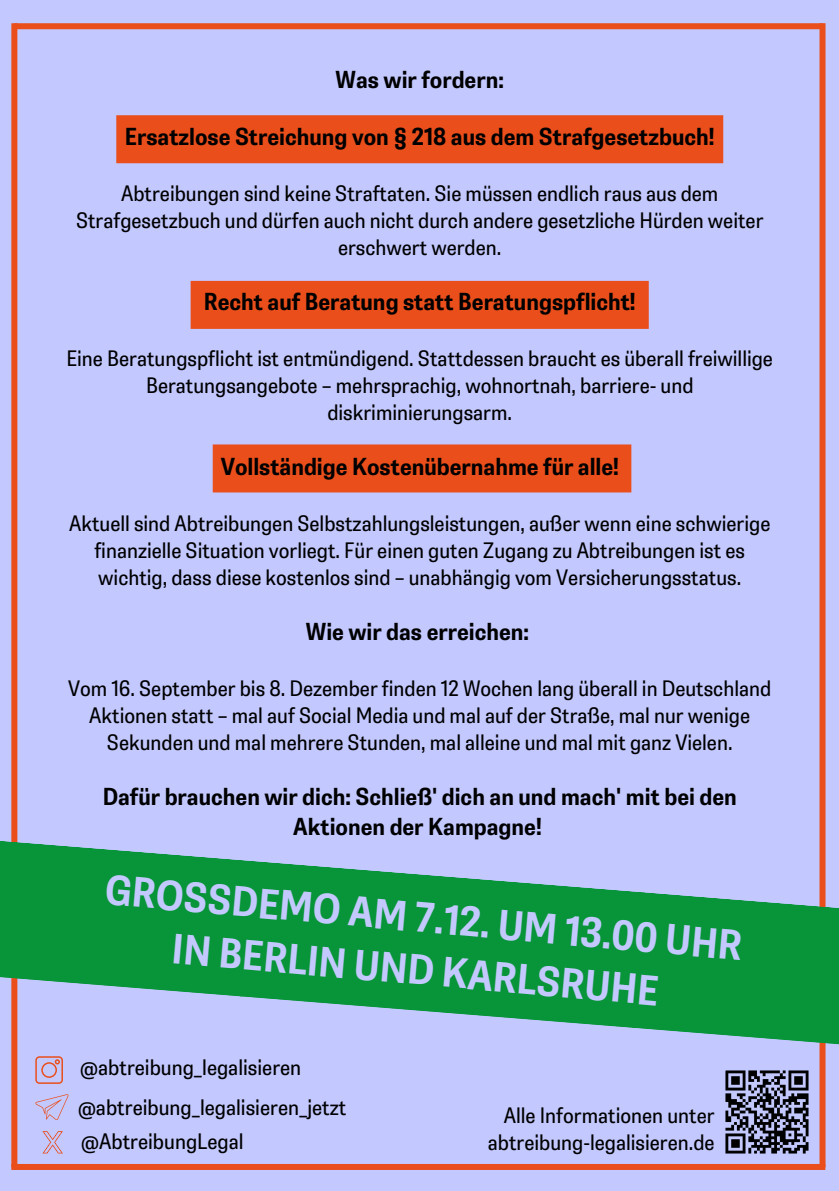
<style>
.page{position:relative;width:839px;height:1191px;background:#fff}
.page>*{position:absolute;margin:0;border:0;box-sizing:border-box;transform-origin:0 0}
.t1{font:700 38px/52.4px "Belarius Sans";color:#c3c9ff;text-align:center}
.t2{font:700 22px/30px "Belarius Sans";color:#000;text-align:center}
.t3{font:20px/27px "Belarius Sans";color:#000;text-align:center}
</style>
<div class="page">
<div style="left:0;top:0;width:838px;height:1191px;background:#c3c9ff"></div>
<div style="left:116px;top:115px;width:607px;height:48px;background:#e94e1b"></div>
<div style="left:11px;top:23px;width:6px;height:1144px;background:#e94e1b"></div>
<div style="left:819px;top:23px;width:6px;height:1144px;background:#e94e1b"></div>
<svg style="left:0;top:829px;width:112px;height:21px"></svg>
<img style="left:725px;top:1083px;width:84px;height:71px">
<div style="left:11px;top:1164px;width:814px;height:6px;background:#e94e1b"></div>
<div style="left:14px;top:23px;width:808px;height:6px;background:#e94e1b"></div>
<svg style="left:0;top:850px;width:838px;height:233px"></svg>
<svg style="left:42px;top:1131px;width:21px;height:22px"></svg>
<svg style="left:35px;top:1094px;width:33px;height:26px"></svg>
<div style="left:191px;top:281px;width:457px;height:48px;background:#e94e1b"></div>
<div style="left:213px;top:444px;width:418px;height:48px;background:#e94e1b"></div>
<p class="t2" style="left:335px;top:64px;width:170px">Was wir fordern:</p>
<h2 class="t2" style="left:125px;top:121px;width:591px">Ersatzlose Streichung von § 218 aus dem Strafgesetzbuch!</h2>
<p class="t3" style="left:76px;top:179px;width:689px">Abtreibungen sind keine Straftaten. Sie müssen endlich raus aus dem<br>Strafgesetzbuch und dürfen auch nicht durch andere gesetzliche Hürden weiter erschwert werden.</p>
<h2 class="t2" style="left:204px;top:286px;width:433px">Recht auf Beratung statt Beratungspflicht!</h2>
<p class="t3" style="left:66px;top:344px;width:708px">Eine Beratungspflicht ist entmündigend. Stattdessen braucht es überall freiwillige<br>Beratungsangebote – mehrsprachig, wohnortnah, barriere- und diskriminierungsarm.</p>
<p class="t2" style="left:221px;top:451px;width:399px">Vollständige Kostenübernahme für alle!</p>
<p class="t3" style="left:69px;top:509px;width:702px">Aktuell sind Abtreibungen Selbstzahlungsleistungen, außer wenn eine schwierige finanzielle Situation vorliegt. Für einen guten Zugang zu Abtreibungen ist es wichtig, dass diese kostenlos sind – unabhängig vom Versicherungsstatus.</p>
<p class="t2" style="left:306px;top:616px;width:224px">Wie wir das erreichen:</p>
<p class="t3" style="left:68px;top:674px;width:704px">Vom 16. September bis 8. Dezember finden 12 Wochen lang überall in Deutschland<br>Aktionen statt – mal auf Social Media und mal auf der Straße, mal nur wenige<br>Sekunden und mal mehrere Stunden, mal alleine und mal mit ganz Vielen.</p>
<p class="t2" style="left:103px;top:781px;width:635px">Dafür brauchen wir dich: Schließ' dich an und mach' mit bei den<br>Aktionen der Kampagne!</p>
<h1 class="t1" style="left:108px;top:862px;width:640px;rotate:5deg">GROSSDEMO AM 7.12. UM 13.00 UHR<br>IN BERLIN UND KARLSRUHE</h1>
<h2 class="t3" style="left:80px;top:1053px;width:223px">@abtreibung_legalisieren</h2>
<h2 class="t3" style="left:78px;top:1093px;width:270px">@abtreibung_legalisieren_jetzt</h2>
<p class="t3" style="left:81px;top:1128px;width:164px">@AbtreibungLegal</p>
<h2 class="t3" style="left:504px;top:1101px;width:212px">Alle Informationen unter</h2>
<p class="t3" style="left:488px;top:1128px;width:228px">abtreibung-legalisieren.de</p>
</div>
